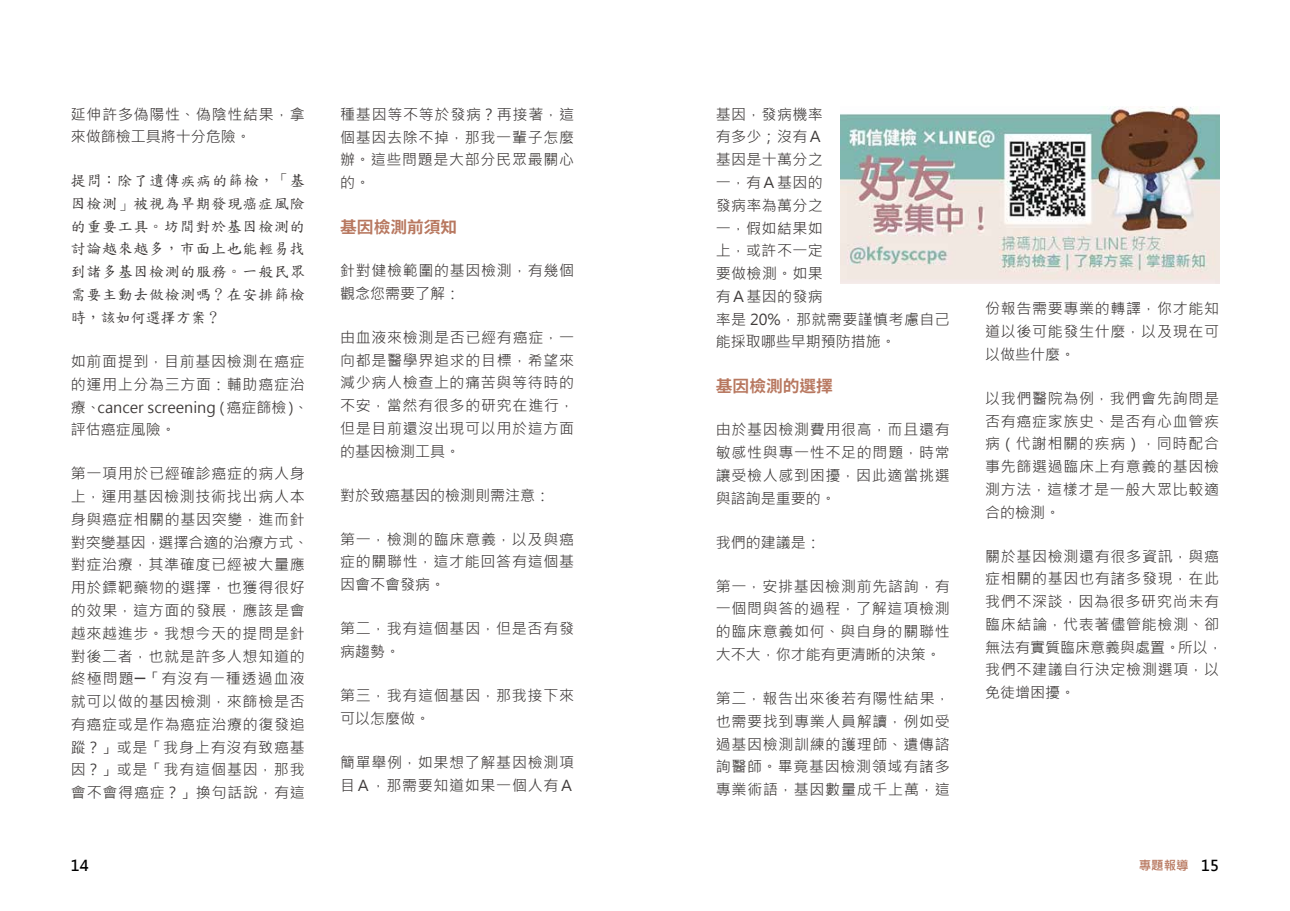
<style>
.page{position:relative;width:1290px;height:911px;background:#fff}
.page>*{position:absolute;margin:0;border:0;box-sizing:border-box;transform-origin:0 0}
.t1{font:700 16.25px "Noto Sans CJ Ktc";color:#b87860}
.t2{font:15px/22.8px "Microsoft Jheng Hei";letter-spacing:.045em;color:#3e3a39}
.t3{font:15px/22.8px "Microsoft Jheng Hei";letter-spacing:.025em;color:#3e3a39}
.t4{font:15px/22.8px "DF Kai Shu SB Estd BF";letter-spacing:.045em;color:#3e3a39}
.t5{font:15px "Microsoft Jheng Hei";color:#3e3a39}
.t6{font:700 15px "Microsoft Jheng Hei";color:#000}
.t7{font:700 12.5px "Microsoft Jheng Hei";color:#b87860}
.s1{font-size:15px;color:#000}
</style>
<div class="page">
<img style="left:840px;top:106px;width:379px;height:177px">
<p class="t3" style="left:71px;top:103px;width:235px">延伸許多偽陽性、偽陰性結果，拿來做篩檢工具將十分危險。</p>
<p class="t4" style="left:71px;top:169px;width:243px">提問：除了遺傳疾病的篩檢，「基因檢測」被視為早期發現癌症風險的重要工具。坊間對於基因檢測的討論越來越多，市面上也能輕易找到諸多基因檢測的服務。一般民眾需要主動去做檢測嗎？在安排篩檢時，該如何選擇方案？</p>
<p class="t2" style="left:71px;top:350px;width:239px">如前面提到，目前基因檢測在癌症的運用上分為三方面：輔助癌症治療、cancer screening ( 癌症篩檢 )、評估癌症風險。</p>
<p class="t2" style="left:71px;top:462px;width:239px">第一項用於已經確診癌症的病人身上，運用基因檢測技術找出病人本身與癌症相關的基因突變，進而針對突變基因，選擇合適的治療方式、對症治療，其準確度已經被大量應用於鏢靶藥物的選擇，也獲得很好的效果，這方面的發展，應該是會越來越進步。我想今天的提問是針對後二者，也就是許多人想知道的終極問題─「有沒有一種透過血液就可以做的基因檢測，來篩檢是否有癌症或是作為癌症治療的復發追蹤？」或是「我身上有沒有致癌基因？」或是「我有這個基因，那我會不會得癌症？」換句話說，有這</p>
<p class="t2" style="left:340px;top:103px;width:235px;text-align:justify">種基因等不等於發病？再接著，這個基因去除不掉，那我一輩子怎麼辦。這些問題是大部分民眾最關心的。</p>
<p class="t1" style="left:340px;top:218px;width:119px">基因檢測前須知</p>
<p class="t2" style="left:340px;top:259px;width:235px">針對健檢範圍的基因檢測，有幾個觀念您需要了解：</p>
<p class="t2" style="left:340px;top:326px;width:235px">由血液來檢測是否已經有癌症，一向都是醫學界追求的目標，希望來減少病人檢查上的痛苦與等待時的不安，當然有很多的研究在進行，但是目前還沒出現可以用於這方面的基因檢測工具。</p>
<p class="t5" style="left:340px;top:486px;width:211px">對於致癌基因的檢測則需注意：</p>
<p class="t2" style="left:340px;top:528px;width:235px;text-align:justify">第一，檢測的臨床意義，以及與癌症的關聯性，這才能回答有這個基因會不會發病。</p>
<p class="t2" style="left:340px;top:617px;width:235px">第二，我有這個基因，但是否有發病趨勢。</p>
<p class="t2" style="left:340px;top:684px;width:235px">第三，我有這個基因，那我接下來可以怎麼做。</p>
<p class="t2" style="left:340px;top:751px;width:235px">簡單舉例，如果想了解基因檢測項目Ａ，那需要知道如果一個人有Ａ</p>
<p class="t3" style="left:716px;top:103px;width:235px">基因，發病機率<br>有多少；沒有Ａ<br>基因是十萬分之<br>一，有Ａ基因的<br>發病率為萬分之<br>一，假如結果如<br>上，或許不一定<br>要做檢測。如果<br>有Ａ基因的發病<br>率是 20%，那就需要謹慎考慮自己能採取哪些早期預防措施。</p>
<p class="t1" style="left:716px;top:377px;width:119px">基因檢測的選擇</p>
<p class="t2" style="left:716px;top:418px;width:235px;text-align:justify">由於基因檢測費用很高，而且還有敏感性與專一性不足的問題，時常讓受檢人感到困擾，因此適當挑選與諮詢是重要的。</p>
<p class="t2" style="left:716px;top:531px;width:106px">我們的建議是：</p>
<p class="t2" style="left:716px;top:575px;width:235px;text-align:justify">第一，安排基因檢測前先諮詢，有一個問與答的過程，了解這項檢測的臨床意義如何、與自身的關聯性大不大，你才能有更清晰的決策。</p>
<p class="t2" style="left:716px;top:687px;width:235px;text-align:justify">第二，報告出來後若有陽性結果，也需要找到專業人員解讀，例如受過基因檢測訓練的護理師、遺傳諮詢醫師。畢竟基因檢測領域有諸多專業術語，基因數量成千上萬，這</p>
<p class="t2" style="left:985px;top:297px;width:235px;text-align:justify">份報告需要專業的轉譯，你才能知道以後可能發生什麼，以及現在可以做些什麼。</p>
<p class="t2" style="left:985px;top:387px;width:235px;text-align:justify">以我們醫院為例，我們會先詢問是否有癌症家族史、是否有心血管疾病（代謝相關的疾病），同時配合事先篩選過臨床上有意義的基因檢測方法，這樣才是一般大眾比較適合的檢測。</p>
<p class="t2" style="left:985px;top:545px;width:239px">關於基因檢測還有很多資訊，與癌症相關的基因也有諸多發現，在此我們不深談，因為很多研究尚未有臨床結論，代表著儘管能檢測、卻無法有實質臨床意義與處置。所以，我們不建議自行決定檢測選項，以免徒增困擾。</p>
<p class="t6" style="left:71px;top:856px;width:19px">14</p>
<p class="t7" style="left:1139px;top:857px;width:82px">專題報導 <span class="s1">15</span></p>
</div>
